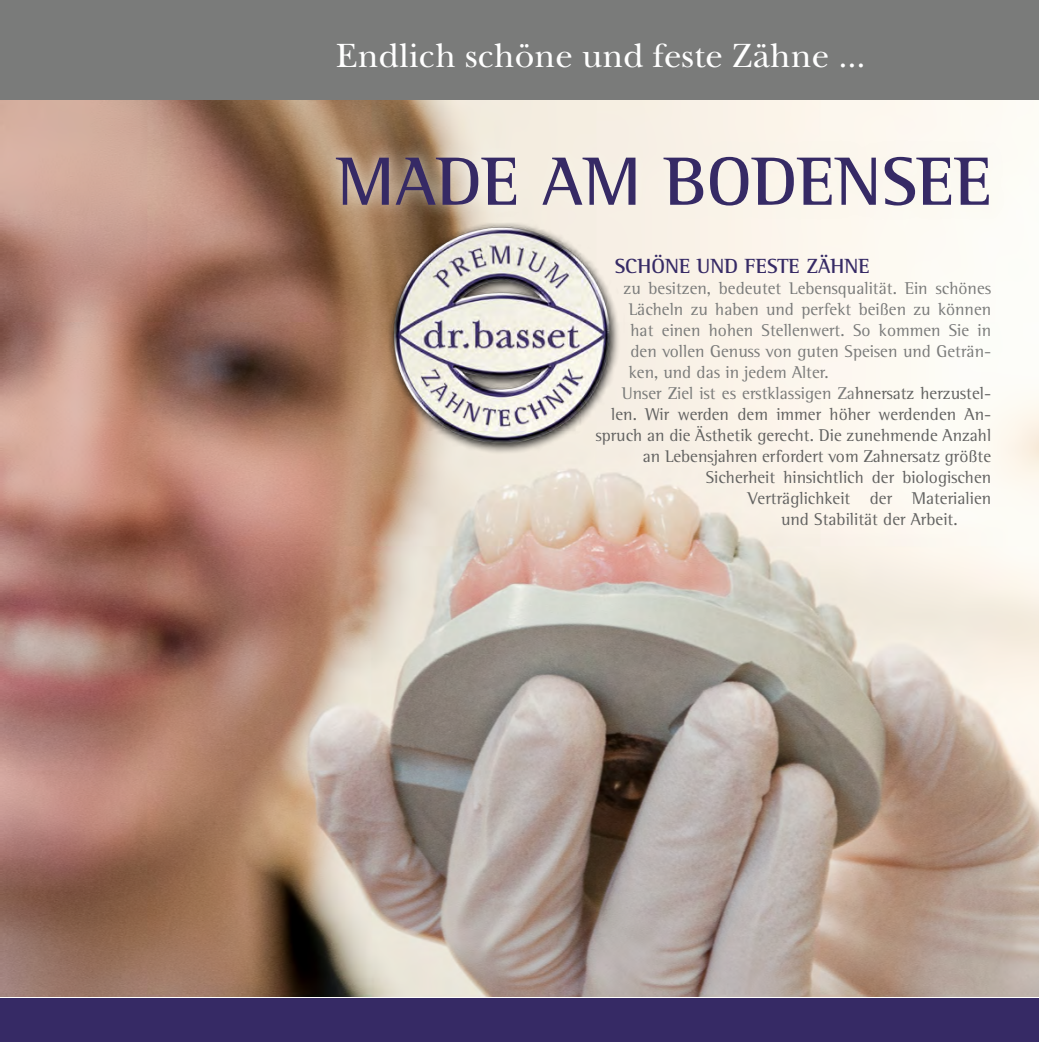
<style>
.page{position:relative;width:1039px;height:1042px;background:#fff}
.page>*{position:absolute;margin:0;border:0;box-sizing:border-box;transform-origin:0 0}
.t1{font:700 70px "Rotis Semi Serif Std";color:#362a65}
.t2{font:35px "New Baskerville";color:#fff}
.t3{font:700 21px "Rotis Semi Serif Std";color:#362a65}
.t4{font:17.5px "Rotis Semi Serif Std";color:#7a7b7a}
.t5{font:17.5px "Rotis Semi Serif Std";color:#626261}
.s1{color:#626261}
</style>
<div class="page">
<div style="left:0;top:0;width:1038px;height:99px;background:#7a7b7a"></div>
<div style="left:0;top:998px;width:1038px;height:44px;background:#362a65"></div>
<img style="left:0;top:101px;width:1038px;height:895px">
<svg style="left:321px;top:141px;width:683px;height:80px;fill:#f8f2e7"></svg>
<img style="left:375px;top:210px;width:255px;height:250px">
<h2 class="t2" style="left:336px;top:35px;width:531px">Endlich schöne und feste Zähne ...</h2>
<h1 class="t1" style="left:336px;top:139px;width:657px">MADE AM BODENSEE</h1>
<p class="t3" style="left:614px;top:253px;width:257px">SCHÖNE UND FESTE ZÄHNE</p>
<p class="t4" style="left:623px;top:278px;width:369px">zu besitzen, bedeutet Lebensqualität. Ein schönes</p>
<p class="t4" style="left:628px;top:299px;width:364px">Lächeln zu haben und perfekt beißen zu können</p>
<p class="t4" style="left:630px;top:320px;width:362px">hat einen hohen Stellenwert. So kommen Sie in</p>
<p class="t4" style="left:630px;top:341px;width:362px">den vollen Genuss von guten Speisen und Geträn-</p>
<p class="t4" style="left:628px;top:362px;width:201px">ken, und das in jedem Alter.</p>
<p class="t4" style="left:621px;top:383px;width:371px">Unser Ziel ist es erstklassigen Za<span class="s1">hnersatz herzustel-</span></p>
<p class="t5" style="left:611px;top:404px;width:381px">len. Wir werden dem immer höher werdenden An-</p>
<p class="t5" style="left:595px;top:425px;width:397px">spruch an die Ästhetik gerecht. Die zunehmende Anzahl</p>
<p class="t5" style="left:642px;top:446px;width:350px">an Lebensjahren erfordert vom Zahnersatz größte</p>
<p class="t5" style="left:705px;top:467px;width:287px">Sicherheit hinsichtlich der biologischen</p>
<p class="t5" style="left:747px;top:488px;width:245px">Verträglichkeit der Materialien</p>
<p class="t5" style="left:781px;top:509px;width:178px">und Stabilität der Arbeit.</p>
</div>
